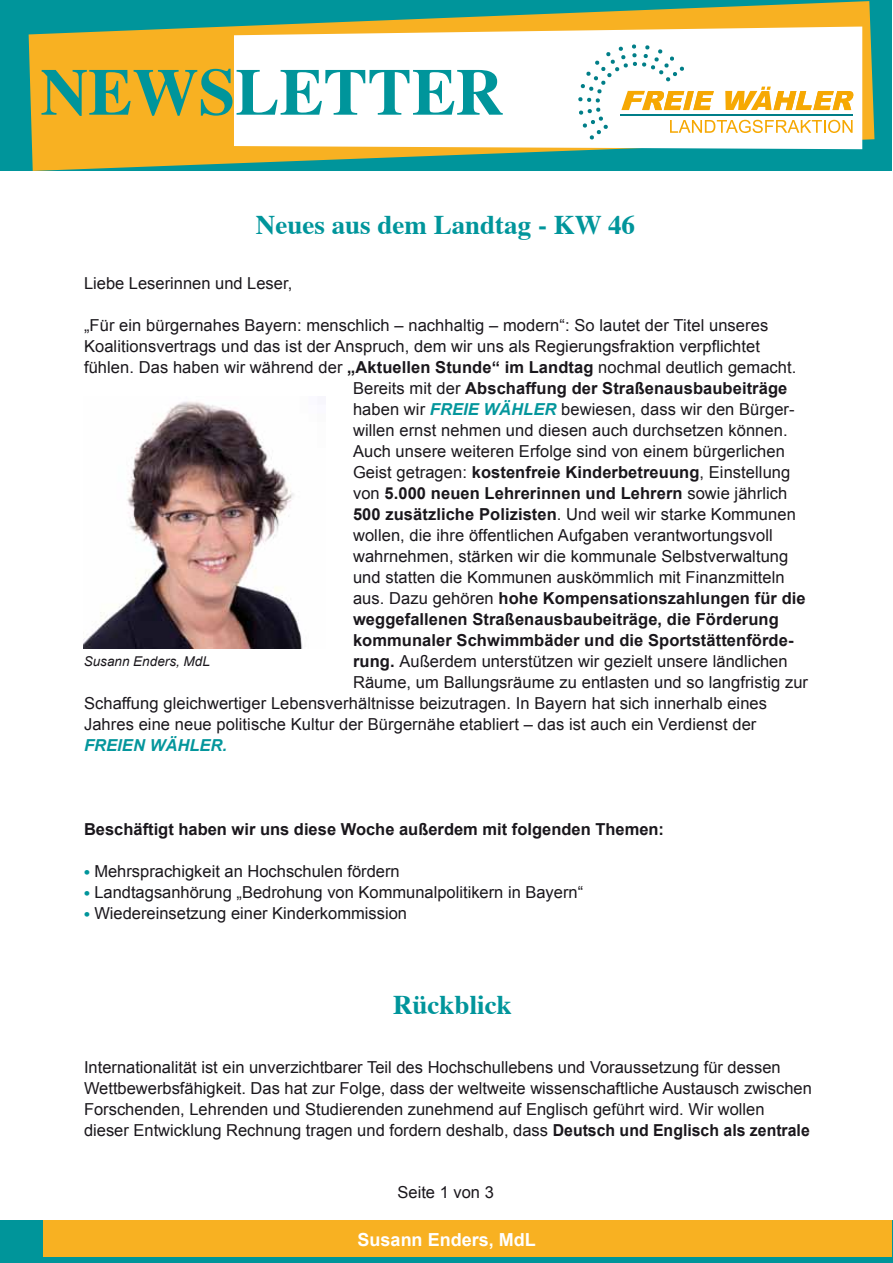
<style>
.page{position:relative;width:893px;height:1263px;background:#fff}
.page>*{position:absolute;margin:0;border:0;box-sizing:border-box;transform-origin:0 0}
.t1{font:700 66.15px "Times";color:#00959b}
.t2{font:700 27px "Times";color:#00959b}
.t3{font:700 18px "Arial";color:#fff}
.t4{font:16.5px/21px "Arial";letter-spacing:.005em;color:#1a171c}
.t5{font:700 16.5px "Arial";letter-spacing:.005em;color:#1a171c}
.t6{font:italic 700 16.5px "Arial";letter-spacing:.005em;color:#04969c}
.t7{font:italic 13.5px "Arial";color:#1a171c}
.s1{font-weight:700}
.s2{font-weight:400}
.s3{font-weight:700;font-style:italic;color:#04969c}
.s4{font-weight:700;color:#00959b}
</style>
<div class="page">
<div style="left:0;top:0;width:891px;height:171px;background:#00959b"></div>
<svg style="left:29px;top:1px;width:845px;height:170px;fill:#f8b122"></svg>
<svg style="left:234px;top:27px;width:628px;height:122px;background:#fef9f0"></svg>
<svg style="left:578px;top:44px;width:275px;height:96px;background:#f3eed8"></svg>
<div style="left:0;top:1221px;width:893px;height:42px;background:#00959a"></div>
<div style="left:43px;top:1220px;width:849px;height:37px;background:#f8b122"></div>
<img style="left:84px;top:401px;width:219px;height:247px">
<h1 class="t1" style="left:40px;top:29px;width:465px">NEWSLETTER</h1>
<h2 class="t2" style="left:256px;top:199px;width:381px">Neues aus dem Landtag - KW 46</h2>
<p class="t4" style="left:84px;top:272px;width:210px">Liebe Leserinnen und Leser,</p>
<p class="t4" style="left:84px;top:314px;width:686px">„Für ein bürgernahes Bayern: menschlich – nachhaltig – modern“: So lautet der Titel unseres</p>
<p class="t4" style="left:84px;top:335px;width:678px">Koalitionsvertrags und das ist der Anspruch, dem wir uns als Regierungsfraktion verpflichtet</p>
<p class="t4" style="left:84px;top:356px;width:714px">fühlen. Das haben wir während der <span class="s1">„Aktuellen Stunde“ im Landtag</span> nochmal deutlich gemacht.</p>
<p class="t5" style="left:353px;top:377px;width:436px"><span class="s2">Bereits mit der</span> Abschaffung der Straßenausbaubeiträge</p>
<p class="t4" style="left:353px;top:398px;width:443px">haben wir <span class="s3">FREIE WÄHLER</span> bewiesen, dass wir den Bürger-</p>
<p class="t4" style="left:353px;top:420px;width:436px">willen ernst nehmen und diesen auch durchsetzen können.</p>
<p class="t4" style="left:353px;top:441px;width:433px">Auch unsere weiteren Erfolge sind von einem bürgerlichen</p>
<p class="t4" style="left:353px;top:462px;width:439px">Geist getragen: <span class="s1">kostenfreie Kinderbetreuung</span>, Einstellung</p>
<p class="t5" style="left:353px;top:482px;width:436px"><span class="s2">von</span> 5.000 neuen Lehrerinnen und Lehrern <span class="s2">sowie jährlich</span></p>
<p class="t4" style="left:353px;top:504px;width:444px"><span class="s1">500 zusätzliche Polizisten</span>. Und weil wir starke Kommunen</p>
<p class="t4" style="left:353px;top:525px;width:421px">wollen, die ihre öffentlichen Aufgaben verantwortungsvoll</p>
<p class="t4" style="left:353px;top:546px;width:437px">wahrnehmen, stärken wir die kommunale Selbstverwaltung</p>
<p class="t4" style="left:353px;top:567px;width:433px">und statten die Kommunen auskömmlich mit Finanzmitteln</p>
<p class="t5" style="left:353px;top:587px;width:454px"><span class="s2">aus. Dazu gehören</span> hohe Kompensationszahlungen für die</p>
<p class="t5" style="left:353px;top:608px;width:427px">weggefallenen Straßenausbaubeiträge, die Förderung</p>
<p class="t5" style="left:353px;top:629px;width:442px">kommunaler Schwimmbäder und die Sportstättenförde-</p>
<p class="t4" style="left:353px;top:651px;width:436px"><span class="s1">rung.</span> Außerdem unterstützen wir gezielt unsere ländlichen</p>
<p class="t4" style="left:353px;top:672px;width:457px">Räume, um Ballungsräume zu entlasten und so langfristig zur</p>
<p class="t4" style="left:84px;top:693px;width:685px">Schaffung gleichwertiger Lebensverhältnisse beizutragen. In Bayern hat sich innerhalb eines</p>
<p class="t4" style="left:84px;top:714px;width:674px">Jahres eine neue politische Kultur der Bürgernähe etabliert – das ist auch ein Verdienst der</p>
<p class="t6" style="left:84px;top:734px;width:145px">FREIEN WÄHLER.</p>
<p class="t7" style="left:84px;top:652px;width:128px">Susann Enders, MdL</p>
<p class="t5" style="left:84px;top:818px;width:582px">Beschäftigt haben wir uns diese Woche außerdem mit folgenden Themen:</p>
<p class="t4" style="left:84px;top:861px;width:317px"><span class="s4">•</span> Mehrsprachigkeit an Hochschulen fördern</p>
<p class="t4" style="left:84px;top:882px;width:501px"><span class="s4">•</span> Landtagsanhörung „Bedrohung von Kommunalpolitikern in Bayern“</p>
<p class="t4" style="left:84px;top:903px;width:325px"><span class="s4">•</span> Wiedereinsetzung einer Kinderkommission</p>
<h2 class="t2" style="left:393px;top:979px;width:120px">Rückblick</h2>
<p class="t4" style="left:84px;top:1056px;width:729px">Internationalität ist ein unverzichtbarer Teil des Hochschullebens und Voraussetzung für dessen Wettbewerbsfähigkeit. Das hat zur Folge, dass der weltweite wissenschaftliche Austausch zwischen Forschenden, Lehrenden und Studierenden zunehmend auf Englisch geführt wird. Wir wollen dieser Entwicklung Rechnung tragen und fordern deshalb, dass <span class="s1">Deutsch und Englisch als zentrale</span></p>
<p class="t4" style="left:398px;top:1182px;width:98px">Seite 1 von 3</p>
<p class="t3" style="left:358px;top:1228px;width:180px">Susann Enders, MdL</p>
</div>
